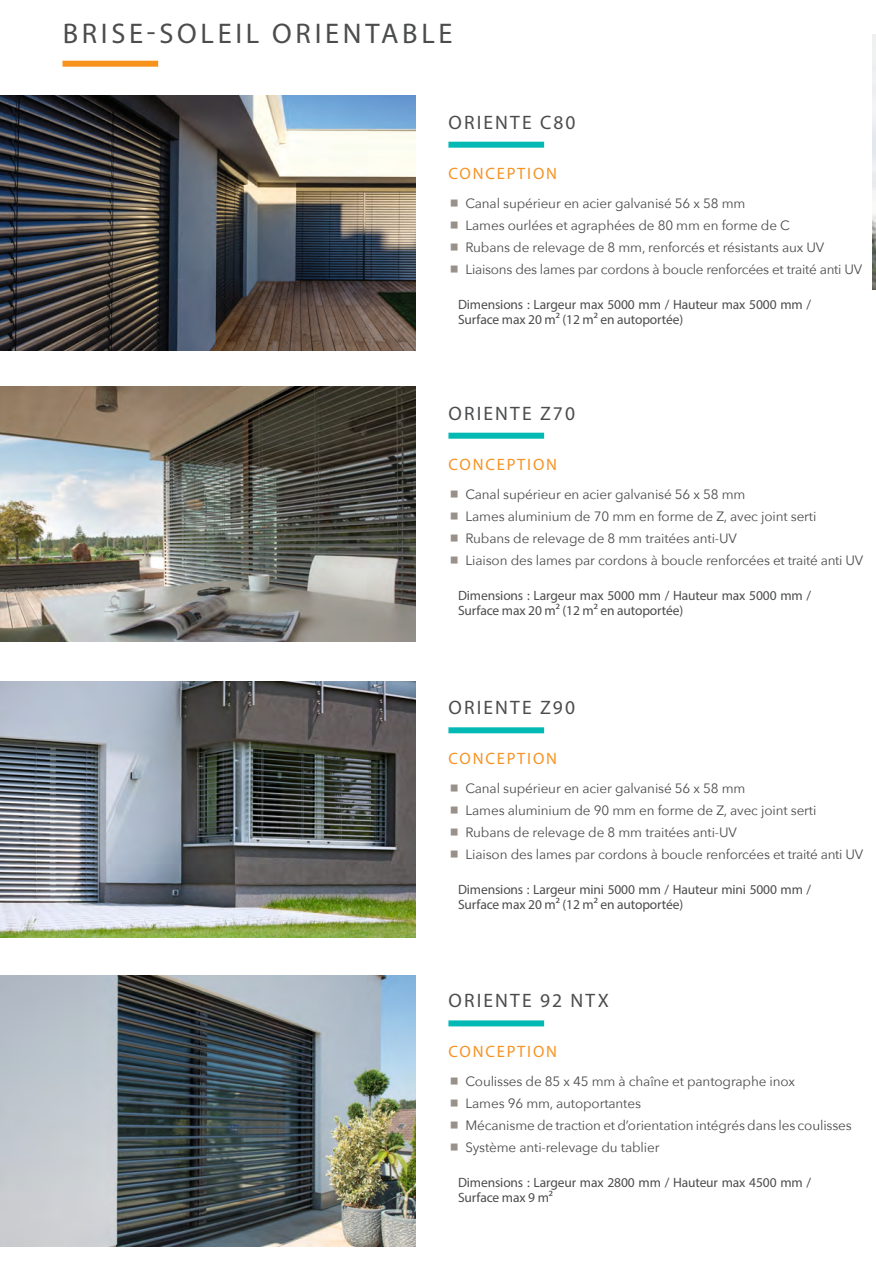
<style>
.page{position:relative;width:876px;height:1263px;background:#fff}
.page>*{position:absolute;margin:0;border:0;box-sizing:border-box;transform-origin:0 0}
.t1{font:28.5px "Myriad Pro";letter-spacing:.13em;color:#4b4c4d}
.t2{font:19.5px "Myriad Pro";letter-spacing:.11em;color:#4b4c4d}
.t3{font:16.5px "Myriad Pro";letter-spacing:.11em;color:#f79324}
.t4{font:13.5px "Avenir Next";letter-spacing:-.01em;color:#4b4c4d}
.t5{font:13.5px/15px "Myriad Pro";letter-spacing:-.01em;color:#4b4c4d}
</style>
<div class="page">
<div style="left:63px;top:61px;width:95px;height:6px;background:#f7931d"></div>
<img style="left:0;top:682px;width:416px;height:255px">
<img style="left:0;top:975px;width:416px;height:271px">
<img style="left:0;top:386px;width:416px;height:255px">
<img style="left:0;top:96px;width:416px;height:255px">
<div style="left:448px;top:142px;width:96px;height:6px;background:#03b9b4"></div>
<div style="left:448px;top:433px;width:96px;height:6px;background:#03b9b4"></div>
<div style="left:448px;top:727px;width:96px;height:6px;background:#03b9b4"></div>
<div style="left:448px;top:1020px;width:96px;height:6px;background:#03b9b4"></div>
<img style="left:873px;top:35px;width:3px;height:255px">
<p class="t1" style="left:63px;top:15px;width:391px">BRISE-SOLEIL ORIENTABLE</p>
<p class="t2" style="left:448px;top:110px;width:129px">ORIENTE C80</p>
<p class="t3" style="left:448px;top:163px;width:110px">CONCEPTION</p>
<p class="t4" style="left:465px;top:192px;width:282px">Canal supérieur en acier galvanisé 56 x 58 mm</p>
<p class="t4" style="left:465px;top:214px;width:326px">Lames ourlées et agraphées de 80 mm en forme de C</p>
<p class="t4" style="left:465px;top:236px;width:360px">Rubans de relevage de 8 mm, renforcés et résistants aux UV</p>
<p class="t4" style="left:465px;top:258px;width:398px">Liaisons des lames par cordons à boucle renforcées et traité anti UV</p>
<p class="t5" style="left:458px;top:296px;width:355px">Dimensions : Largeur max 5000 mm / Hauteur max 5000 mm /<br>Surface max 20 m² (12 m² en autoportée)</p>
<p class="t2" style="left:448px;top:401px;width:128px">ORIENTE Z70</p>
<p class="t3" style="left:448px;top:454px;width:110px">CONCEPTION</p>
<p class="t4" style="left:465px;top:482px;width:282px">Canal supérieur en acier galvanisé 56 x 58 mm</p>
<p class="t4" style="left:465px;top:504px;width:352px">Lames aluminium de 70 mm en forme de Z, avec joint serti</p>
<p class="t4" style="left:465px;top:526px;width:273px">Rubans de relevage de 8 mm traitées anti-UV</p>
<p class="t4" style="left:465px;top:548px;width:399px">Liaison des lames par cordons à boucle renforcées et traité anti UV</p>
<p class="t5" style="left:458px;top:587px;width:355px">Dimensions : Largeur max 5000 mm / Hauteur max 5000 mm /<br>Surface max 20 m² (12 m² en autoportée)</p>
<p class="t2" style="left:448px;top:696px;width:128px">ORIENTE Z90</p>
<p class="t3" style="left:448px;top:748px;width:110px">CONCEPTION</p>
<p class="t4" style="left:465px;top:777px;width:282px">Canal supérieur en acier galvanisé 56 x 58 mm</p>
<p class="t4" style="left:465px;top:799px;width:352px">Lames aluminium de 90 mm en forme de Z, avec joint serti</p>
<p class="t4" style="left:465px;top:821px;width:273px">Rubans de relevage de 8 mm traitées anti-UV</p>
<p class="t4" style="left:465px;top:843px;width:399px">Liaison des lames par cordons à boucle renforcées et traité anti UV</p>
<p class="t5" style="left:458px;top:882px;width:355px">Dimensions : Largeur mini 5000 mm / Hauteur mini 5000 mm /<br>Surface max 20 m² (12 m² en autoportée)</p>
<p class="t2" style="left:448px;top:989px;width:162px">ORIENTE 92 NTX</p>
<p class="t3" style="left:448px;top:1042px;width:110px">CONCEPTION</p>
<p class="t4" style="left:465px;top:1070px;width:331px">Coulisses de 85 x 45 mm à chaîne et pantographe inox</p>
<p class="t4" style="left:465px;top:1092px;width:177px">Lames 96 mm, autoportantes</p>
<p class="t4" style="left:465px;top:1114px;width:388px">Mécanisme de traction et d’orientation intégrés dans les coulisses</p>
<p class="t4" style="left:465px;top:1136px;width:196px">Système anti-relevage du tablier</p>
<p class="t5" style="left:458px;top:1175px;width:355px">Dimensions : Largeur max 2800 mm / Hauteur max 4500 mm /<br>Surface max 9 m²</p>
</div>
